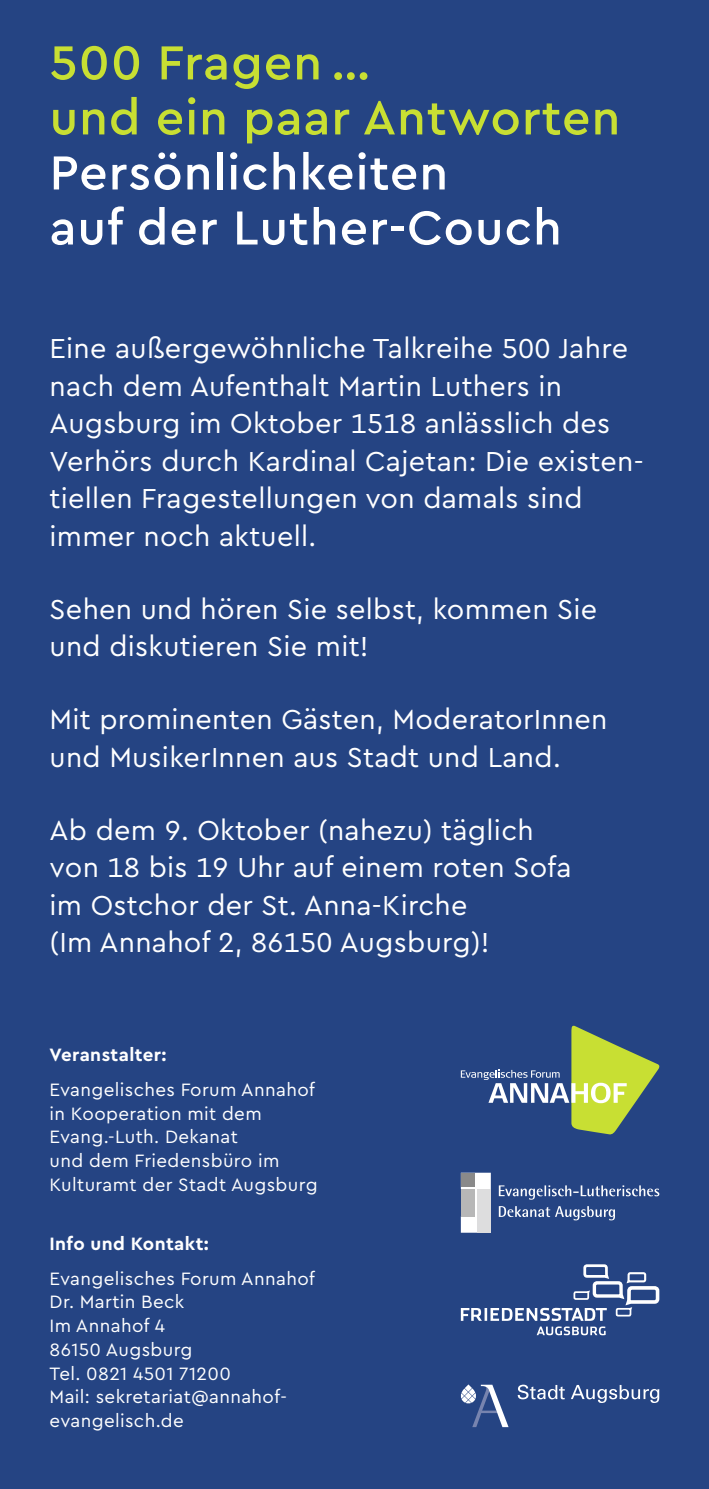
<style>
.page{position:relative;width:709px;height:1489px;background:#fff}
.page>*{position:absolute;margin:0;border:0;box-sizing:border-box;transform-origin:0 0}
.t1{font:500 50px/55px "Cera PRO";letter-spacing:.02em;color:#fff}
.t2{font:500 50px/55px "Cera PRO";letter-spacing:.02em;color:#c8df33}
.t3{font:28.75px/37.5px "Cera PRO";letter-spacing:.01em;color:#fff}
.t4{font:18.75px/23.8px "Cera PRO";letter-spacing:.02em;color:#fff}
.t5{font:700 18.75px "Cera PRO";letter-spacing:.02em;color:#fff}
</style>
<div class="page">
<div style="left:0;top:0;width:709px;height:1488px;background:#254483"></div>
<svg style="left:517px;top:1384px;width:48px;height:15px"></svg>
<svg style="left:571px;top:1384px;width:88px;height:18px"></svg>
<svg style="left:460px;top:1384px;width:48px;height:42px"></svg>
<svg style="left:536px;top:1326px;width:69px;height:9px"></svg>
<svg style="left:461px;top:1264px;width:199px;height:56px"></svg>
<svg style="left:461px;top:1172px;width:30px;height:60px"></svg>
<div style="left:461px;top:1172px;width:13px;height:14px;background:#8a8a8a"></div>
<div style="left:461px;top:1188px;width:13px;height:28px;background:#b7b7b7"></div>
<div style="left:477px;top:1188px;width:14px;height:44px;background:#ddddde"></div>
<svg style="left:499px;top:1206px;width:116px;height:14px"></svg>
<svg style="left:499px;top:1185px;width:160px;height:14px"></svg>
<svg style="left:461px;top:1025px;width:199px;height:109px"></svg>
<h1 class="t2" style="left:50px;top:33px;width:572px">500 Fragen …<br>und ein paar Antworten</h1>
<h1 class="t1" style="left:50px;top:143px;width:513px">Persönlichkeiten<br>auf der Luther-Couch</h1>
<p class="t3" style="left:50px;top:328px;width:595px">Eine außergewöhnliche Talkreihe 500 Jahre nach dem Aufenthalt Martin Luthers in Augsburg im Oktober 1518 anlässlich des Verhörs durch Kardinal Cajetan: Die existen&shy;tiellen Fragestellungen von damals sind immer noch aktuell.</p>
<p class="t3" style="left:50px;top:589px;width:549px">Sehen und hören Sie selbst, kommen Sie und diskutieren Sie mit!</p>
<p class="t3" style="left:50px;top:699px;width:559px">Mit prominenten Gästen, ModeratorInnen und MusikerInnen aus Stadt und Land.</p>
<p class="t3" style="left:50px;top:810px;width:523px">Ab dem 9. Oktober (nahezu) täglich von 18 bis 19 Uhr auf einem roten Sofa im Ostchor der St. Anna-Kirche<br>(Im Annahof 2, 86150 Augsburg)!</p>
<p class="t5" style="left:50px;top:1042px;width:118px">Veranstalter:</p>
<p class="t4" style="left:50px;top:1076px;width:269px">Evangelisches Forum Annahof in Kooperation mit dem<br>Evang.-Luth. Dekanat<br>und dem Friedensbüro im<br>Kulturamt der Stadt Augsburg</p>
<p class="t5" style="left:50px;top:1231px;width:161px">Info und Kontakt:</p>
<p class="t4" style="left:50px;top:1265px;width:267px">Evangelisches Forum Annahof<br>Dr. Martin Beck<br>Im Annahof 4<br>86150 Augsburg<br>Tel. 0821 4501 71200<br>Mail: sekretariat@annahof&shy;evangelisch.de</p>
</div>
